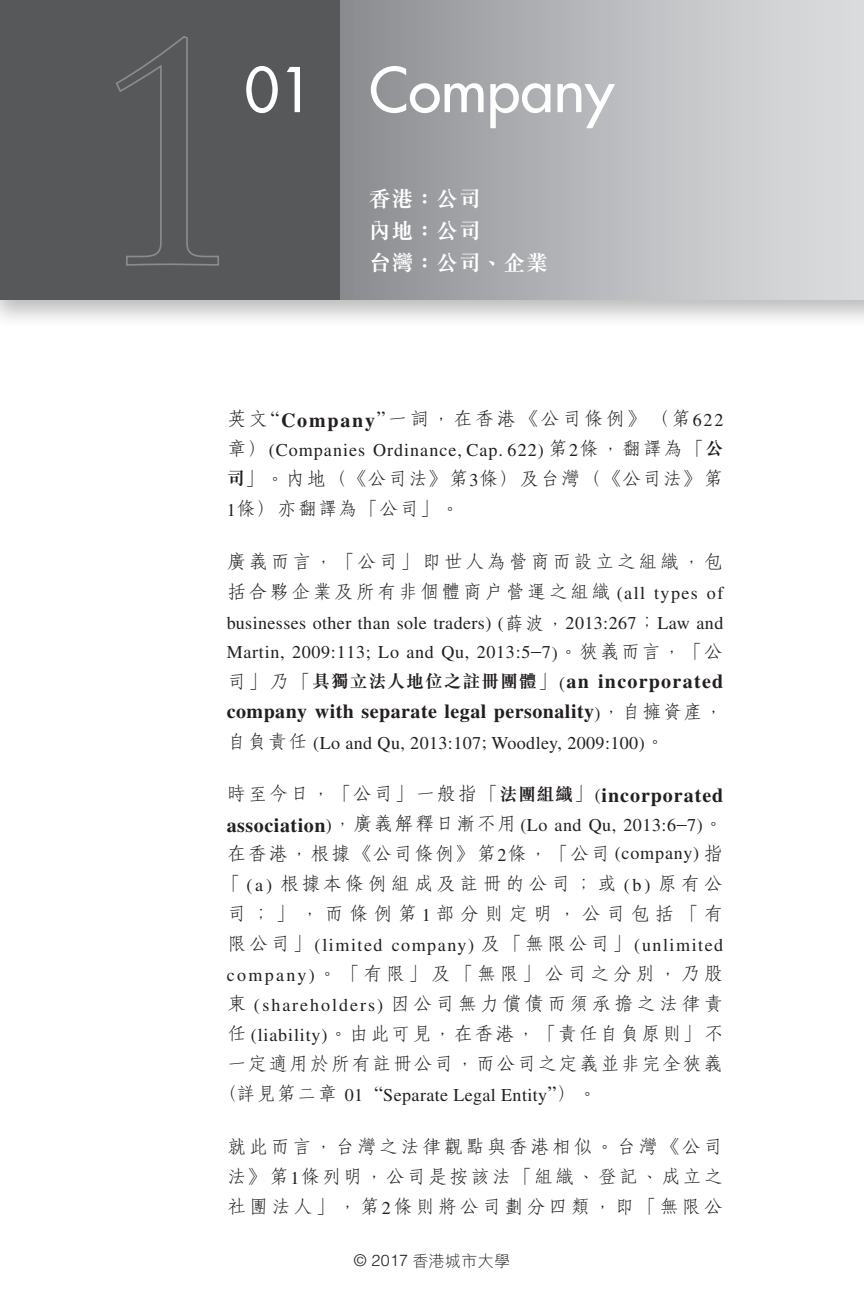
<style>
.page{position:relative;width:864px;height:1296px;background:#fff}
.page>*{position:absolute;margin:0;border:0;box-sizing:border-box;transform-origin:0 0}
.big_head{font:500 60px "Futura Std";color:#fff}
.sub_head_02{font:700 22px "M Sung HK";letter-spacing:.02em;color:#fff}
.intro{font:300 20px/30px "C Fang Song HK";letter-spacing:.07em;color:#231f20;text-align:justify}
.intro-2{font:300 20px/30px "C Fang Song HK";letter-spacing:.145em;color:#231f20;text-align:center}
.intro-3{font:700 20px/30px "Times LT Std";letter-spacing:.025em;color:#231f20}
.intro-4{font:300 20px/30px "C Fang Song HK";letter-spacing:.02em;color:#231f20}
.intro-5{font:300 20px "C Fang Song HK";letter-spacing:.05em;color:#231f20}
.intro-6{font:300 20px "C Fang Song HK";letter-spacing:.09em;color:#231f20}
.intro-7{font:18px/29px "Times LT Std";letter-spacing:.02em;color:#231f20}
.intro-8{font:18px "Times LT Std";letter-spacing:.055em;color:#231f20}
.intro-9{font:18px "Times LT Std";letter-spacing:.085em;color:#231f20}
.box_source{font:300 16px "M Hei HK";letter-spacing:.02em;color:#231f20}
.s1{font-family:"Times LT Std";font-weight:400}
.s2{font-family:"Times LT Std";font-weight:700}
.s3{font-family:"Times LT Std";font-weight:400;font-size:18px}
.s4{font-family:"C Fang Song HK";font-weight:300;font-size:20px}
.s5{font-family:"M Sung HK";font-weight:700}
.s6{font-family:"M Sung HK";font-weight:700;font-size:18px}
.s7{font-size:20px}
.s8{font-family:"C Fang Song HK";font-weight:300}
.s9{font-family:"M Sung HK";font-size:18px}
.s10{font-weight:400;font-size:18px}
.s11{font-weight:700;font-size:20px}
.s12{font-family:"Helvetica LT Std"}
</style>
<div class="page">
<div style="left:0;top:0;width:864px;height:338px;background:#231f20;opacity:.3"></div>
<div style="left:295px;top:0;width:569px;height:299px;background:linear-gradient(to right,#84868a,#e1e2e4)"></div>
<div style="left:0;top:0;width:339px;height:299px;background:#57585a"></div>
<svg style="left:115px;top:36px;width:104px;height:230px"></svg>
<p class="big_head" style="left:245px;top:52px;width:71px">01</p>
<p class="big_head" style="left:369px;top:52px;width:247px">Company</p>
<p class="sub_head_02" style="left:369px;top:188px;width:113px">香港：公司</p>
<p class="sub_head_02" style="left:369px;top:220px;width:113px">內地：公司</p>
<p class="sub_head_02" style="left:369px;top:252px;width:181px">台灣：公司、企業</p>
<p class="intro-6" style="left:227px;top:405px;width:498px">英文<span class="s1">“</span><span class="s2">Company</span><span class="s1">”</span>一詞，在香港《公司條例》（第<span class="s3">622</span></p>
<p class="intro-8" style="left:227px;top:440px;width:498px"><span class="s4">章）</span>(Companies Ordinance, Cap. 622) <span class="s4">第</span>2<span class="s4">條，翻譯為「</span><span class="s5">公</span></p>
<p class="intro-4" style="left:227px;top:462px;width:498px"><span class="s6">司</span>」。內地（《公司法》第<span class="s3">3</span>條）及台灣（《公司法》第<br><span class="s3">1</span>條）亦翻譯為「公司」。</p>
<p class="intro" style="left:227px;top:545px;width:498px">廣義而言，「公司」即世人為營商而設立之組織，包括合夥企業及所有非個體商戶營運之組織 <span class="s3">(all types of</span></p>
<p class="intro-7" style="left:227px;top:608px;width:498px">businesses other than sole traders) (<span class="s4">薛波，</span>2013:267<span class="s4">；</span>Law and<br>Martin, 2009:113; Lo and Qu, 2013:5<span class="s7">–</span>7)<span class="s4">。狹義而言，「公</span></p>
<p class="intro-3" style="left:227px;top:665px;width:498px"><span class="s8">司」乃「</span><span class="s9">具獨立法人地位之註冊團體</span><span class="s8">」</span><span class="s10">(</span>an incorporated company with separate legal personality<span class="s10">)</span><span class="s8">，自擁資產，</span></p>
<p class="intro-7" style="left:227px;top:728px;width:440px"><span class="s4">自負責任</span> (Lo and Qu, 2013:107; Woodley, 2009:100)<span class="s4">。</span></p>
<p class="intro-5" style="left:227px;top:780px;width:498px">時至今日，「公司」一般指「<span class="s6">法團組織</span>」<span class="s3">(</span><span class="s2">incorporated</span></p>
<p class="intro-7" style="left:227px;top:811px;width:498px"><span class="s11">association</span>)<span class="s4">，廣義解釋日漸不用</span> (Lo and Qu, 2013:6<span class="s7">–</span>7)<span class="s4">。</span></p>
<p class="intro-2" style="left:221px;top:838px;width:504px">在香港，根據《公司條例》第<span class="s3">2</span>條，「公司 <span class="s3">(company)</span> 指「 <span class="s3">(a)</span> 根據本條例組成及註冊的公司；或 <span class="s3">(b)</span> 原有公司；」，而條例第<span class="s3">1</span>部分則定明，公司包括「有</p>
<p class="intro-9" style="left:227px;top:935px;width:498px"><span class="s4">限公司」</span>(limited company) <span class="s4">及「無限公司」</span>(unlimited</p>
<p class="intro" style="left:227px;top:958px;width:498px"><span class="s3">company)</span>。「有限」及「無限」公司之分別，乃股東 <span class="s3">(shareholders)</span> 因公司無力償債而須承擔之法律責任 <span class="s3">(liability)</span>。由此可見，在香港，「責任自負原則」不一定適用於所有註冊公司，而公司之定義並非完全狹義</p>
<p class="intro-7" style="left:217px;top:1081px;width:382px"><span class="s4">（詳見第二章</span> 01 <span class="s7">“</span>Separate Legal Entity<span class="s7">”</span><span class="s4">）。</span></p>
<p class="intro" style="left:227px;top:1130px;width:498px">就此而言，台灣之法律觀點與香港相似。台灣《公司法》第<span class="s3">1</span>條列明，公司是按該法「組織、登記、成立之社團法人」，第<span class="s3">2</span>條則將公司劃分四類，即「無限公</p>
<p class="box_source" style="left:354px;top:1253px;width:158px"><span class="s12">© 2017</span> 香港城市大學</p>
</div>
